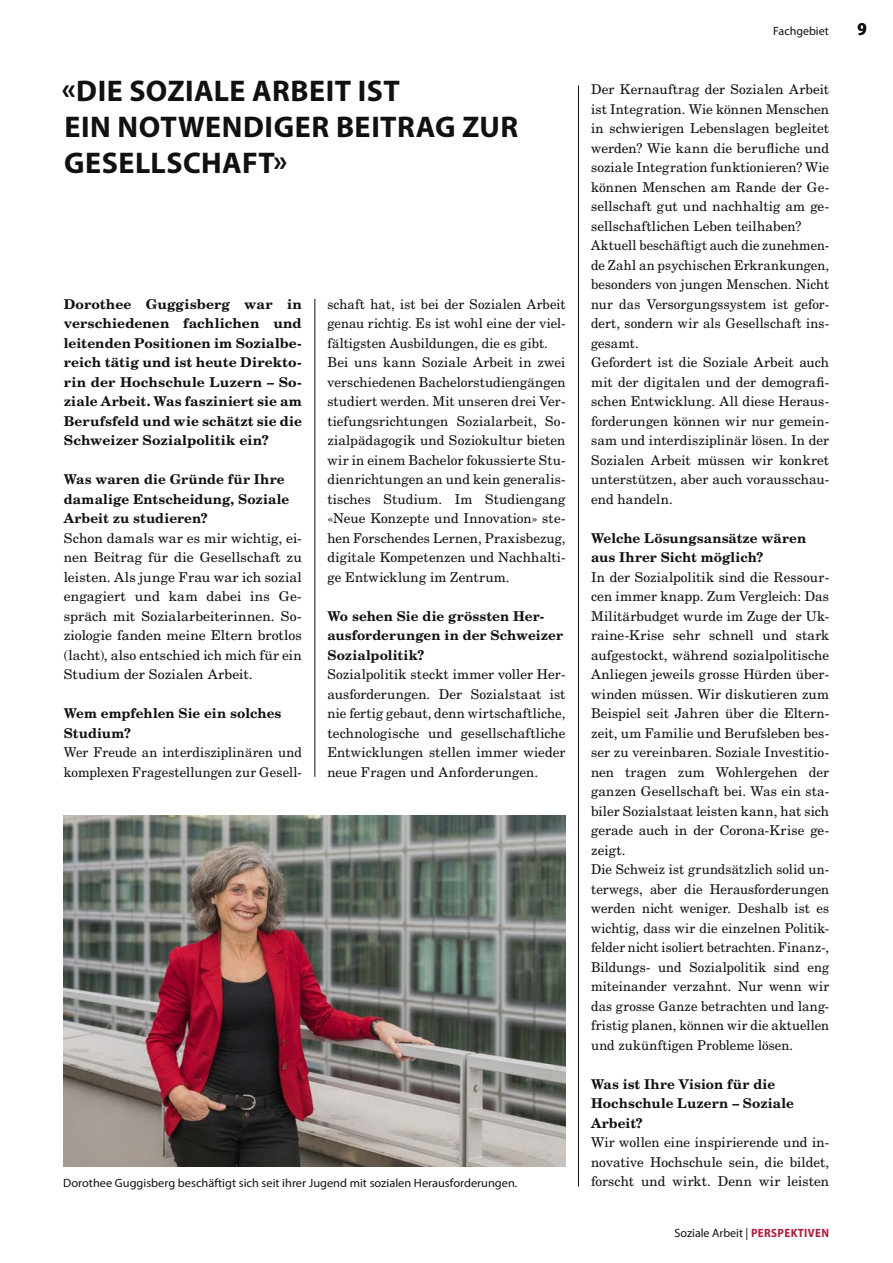
<style>
.page{position:relative;width:893px;height:1263px;background:#fff}
.page>*{position:absolute;margin:0;border:0;box-sizing:border-box;transform-origin:0 0}
.t1{font:700 30px/36px "Myriad Pro";letter-spacing:.015em;color:#11110f}
.t2{font:700 semi-condensed 18px "Myriad Pro";color:#11110f}
.t3{font:13.5px/19.5px "New Century Schlbk LT Std";letter-spacing:.005em;color:#11110f}
.t4{font:700 13.5px/19.5px "New Century Schlbk LT Std";letter-spacing:.005em;color:#11110f}
.t5{font:12px "Myriad Pro";color:#11110f}
.s1{font-weight:700;font-stretch:semi-condensed;color:#ae1c41}
</style>
<div class="page">
<hr style="left:578px;top:85px;width:1px;height:1101px;background:#11110f">
<hr style="left:315px;top:299px;width:1px;height:478px;background:#11110f">
<img style="left:64px;top:816px;width:501px;height:351px">
<h1 class="t1" style="left:62px;top:72px;width:458px">«DIE SOZIALE ARBEIT IST<br>EIN NOTWENDIGER BEITRAG ZUR<br>GESELLSCHAFT»</h1>
<p class="t4" style="left:64px;top:294px;width:240px;text-align:justify">Dorothee Guggisberg war in verschiedenen fachlichen und leitenden Positionen im Sozialbe&shy;reich tätig und ist heute Direkto&shy;rin der Hochschule Luzern – So&shy;ziale Arbeit. Was fasziniert sie am Berufsfeld und wie schätzt sie die Schweizer Sozialpolitik ein?</p>
<p class="t4" style="left:64px;top:470px;width:227px">Was waren die Gründe für Ihre damalige Entscheidung, Soziale<br>Arbeit zu studieren?</p>
<p class="t3" style="left:64px;top:528px;width:240px;text-align:justify">Schon damals war es mir wichtig, ei&shy;nen Beitrag für die Gesellschaft zu leisten. Als junge Frau war ich sozial engagiert und kam dabei ins Ge&shy;spräch mit Sozialarbeiterinnen. So&shy;ziologie fanden meine Eltern brotlos (lacht), also entschied ich mich für ein Studium der Sozialen Arbeit.</p>
<p class="t4" style="left:64px;top:704px;width:219px">Wem empfehlen Sie ein solches<br>Studium?</p>
<p class="t3" style="left:64px;top:743px;width:240px">Wer Freude an interdisziplinären und komplexen Fragestellungen zur Gesell-</p>
<p class="t3" style="left:327px;top:294px;width:240px">schaft hat, ist bei der Sozialen Arbeit genau richtig. Es ist wohl eine der viel&shy;fältigsten Ausbildungen, die es gibt.<br>Bei uns kann Soziale Arbeit in zwei verschiedenen Bachelorstudiengängen studiert werden. Mit unseren drei Ver&shy;tiefungsrichtungen Sozialarbeit, So&shy;zialpädagogik und Soziokultur bieten wir in einem Bachelor fokussierte Stu&shy;dienrichtungen an und kein generalis&shy;tisches Studium. Im Studiengang «Neue Konzepte und Innovation» ste&shy;hen Forschendes Lernen, Praxisbezug, digitale Kompetenzen und Nachhalti&shy;ge Entwicklung im Zentrum.</p>
<p class="t4" style="left:327px;top:606px;width:237px">Wo sehen Sie die grössten Her&shy;ausforderungen in der Schweizer<br>Sozialpolitik?</p>
<p class="t3" style="left:327px;top:665px;width:240px;text-align:justify">Sozialpolitik steckt immer voller Her&shy;ausforderungen. Der Sozialstaat ist nie fertig gebaut, denn wirtschaftliche, technologische und gesellschaftliche Entwicklungen stellen immer wieder neue Fragen und Anforderungen.</p>
<p class="t5" style="left:63px;top:1175px;width:456px">Dorothee Guggisberg beschäftigt sich seit ihrer Jugend mit sozialen Herausforderungen.</p>
<p class="t5" style="left:773px;top:23px;width:57px">Fachgebiet</p>
<h2 class="t2" style="left:857px;top:17px;width:11px">9</h2>
<p class="t3" style="left:591px;top:80px;width:240px">Der Kernauftrag der Sozialen Arbeit ist Integration. Wie können Menschen in schwierigen Lebenslagen begleitet werden? Wie kann die berufliche und soziale Integration funktionieren? Wie können Menschen am Rande der Ge&shy;sellschaft gut und nachhaltig am ge&shy;sellschaftlichen Leben teilhaben?<br>Aktuell beschäftigt auch die zunehmen&shy;de Zahl an psychischen Erkrankungen, besonders von jungen Menschen. Nicht nur das Versorgungssystem ist gefor&shy;dert, sondern wir als Gesellschaft ins&shy;gesamt.<br>Gefordert ist die Soziale Arbeit auch mit der digitalen und der demografi&shy;schen Entwicklung. All diese Heraus&shy;forderungen können wir nur gemein&shy;sam und interdisziplinär lösen. In der Sozialen Arbeit müssen wir konkret unterstützen, aber auch vorausschau&shy;end handeln.</p>
<p class="t4" style="left:591px;top:528px;width:217px">Welche Lösungsansätze wären aus Ihrer Sicht möglich?</p>
<p class="t3" style="left:591px;top:567px;width:240px">In der Sozialpolitik sind die Ressour&shy;cen immer knapp. Zum Vergleich: Das Militärbudget wurde im Zuge der Uk&shy;raine-Krise sehr schnell und stark aufgestockt, während sozialpolitische Anliegen jeweils grosse Hürden über&shy;winden müssen. Wir diskutieren zum Beispiel seit Jahren über die Eltern&shy;zeit, um Familie und Berufsleben bes&shy;ser zu vereinbaren. Soziale Investitio&shy;nen tragen zum Wohlergehen der ganzen Gesellschaft bei. Was ein sta&shy;biler Sozialstaat leisten kann, hat sich gerade auch in der Corona-Krise ge&shy;zeigt.<br>Die Schweiz ist grundsätzlich solid un&shy;terwegs, aber die Herausforderungen werden nicht weniger. Deshalb ist es wichtig, dass wir die einzelnen Politik&shy;felder nicht isoliert betrachten. Finanz-, Bildungs- und Sozialpolitik sind eng miteinander verzahnt. Nur wenn wir das grosse Ganze betrachten und lang&shy;fristig planen, können wir die aktuellen und zukünftigen Probleme lösen.</p>
<p class="t4" style="left:591px;top:1074px;width:204px">Was ist Ihre Vision für die<br>Hochschule Luzern – Soziale<br>Arbeit?</p>
<p class="t3" style="left:591px;top:1133px;width:240px;text-align:justify">Wir wollen eine inspirierende und in&shy;novative Hochschule sein, die bildet, forscht und wirkt. Denn wir leisten</p>
<p class="t5" style="left:675px;top:1226px;width:156px">Soziale Arbeit | <span class="s1">PERSPEKTIVEN</span></p>
</div>
